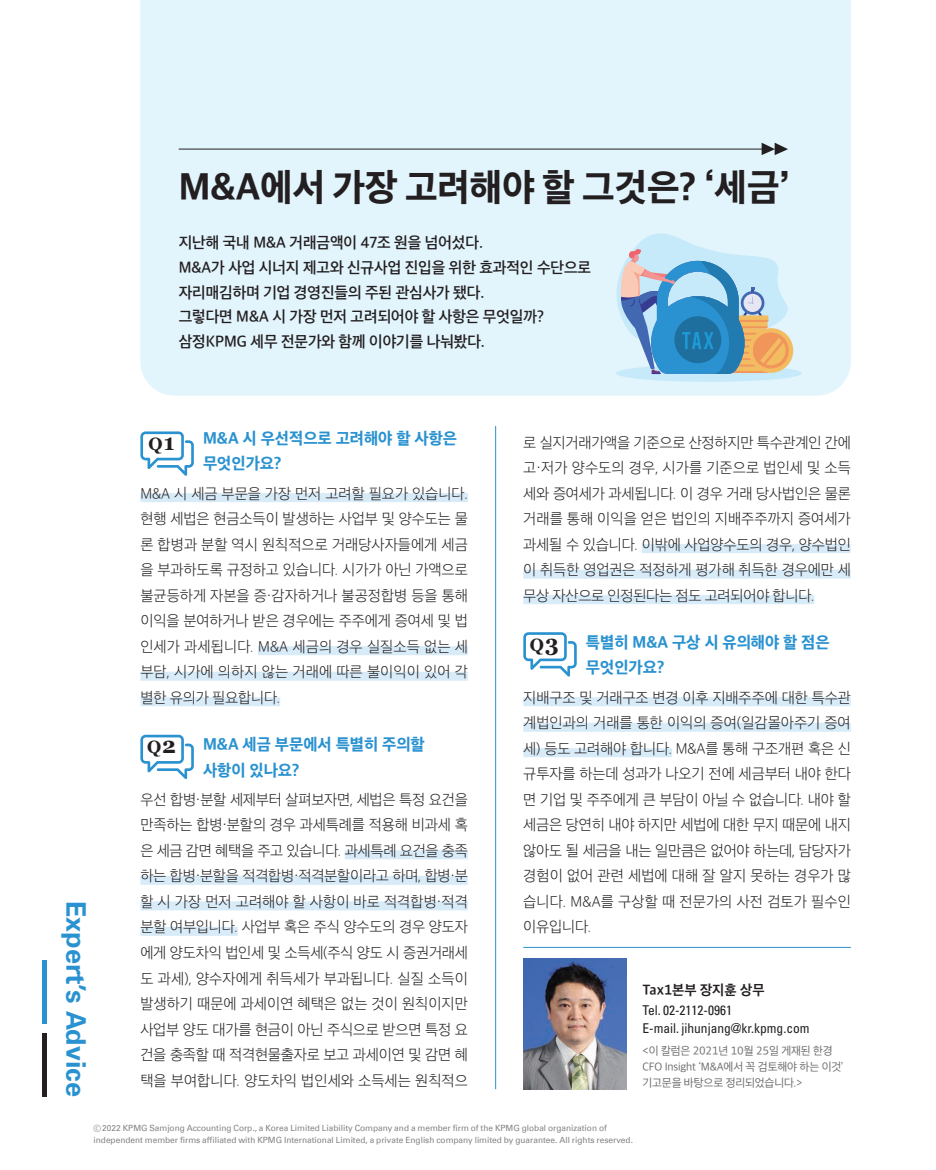
<style>
.page{position:relative;width:936px;height:1170px;background:#fff}
.page>*{position:absolute;margin:0;border:0;box-sizing:border-box;transform-origin:0 0}
.t1{font:36px "SD Gothic Neoa h Ex Bd";color:#231f20}
.t2{font:700 27px "Universfor KPMG";color:#2a92d0}
.t3{font:700 17.85px "Georgia";color:#231f20}
.t4{font:15.75px/25.5px "SD Gothic Neoa Uni h Eb";color:#2a92d0}
.t5{font:15px/24.8px "SD Gothic Neoa f Sm";color:#231f20}
.t6{font:14.55px/25.5px "SD Gothic Neoa b Ult Lt";letter-spacing:-.005em;color:#231f20;text-align:justify}
.t7{font:14.55px/25.5px "SD Gothic Neoa Uni b Ul";letter-spacing:-.005em;color:#231f20;text-align:justify}
.t8{font:condensed 13.5px/17.7px "Univers LT Std";color:#231f20}
.t9{font:13.5px "SD Gothic Neoa Uni g Bd";color:#231f20}
.t10{font:10.95px/15.8px "SD Gothic Neoa Uni d Rg";letter-spacing:-.015em;color:#6c6d70}
.t11{font:8.55px/12.5px "Universfor KPMG";color:#808285}
.s1{font-size:22.65px}
.s2{font-family:"SD Gothic Neoa b Ult Lt"}
.s3{font-family:"SD Gothic Neoa Uni b Ul"}
</style>
<div class="page">
<div style="left:140px;top:0;width:710px;height:395px;background:#e2f4fc"></div>
<div style="left:140px;top:493px;width:328px;height:9px;background:#d8ebf8"></div>
<div style="left:258px;top:646px;width:210px;height:9px;background:#d8ebf8"></div>
<div style="left:140px;top:671px;width:328px;height:9px;background:#d8ebf8"></div>
<div style="left:140px;top:697px;width:140px;height:9px;background:#d8ebf8"></div>
<div style="left:345px;top:850px;width:123px;height:9px;background:#d8ebf8"></div>
<div style="left:140px;top:875px;width:328px;height:9px;background:#d8ebf8"></div>
<div style="left:140px;top:901px;width:328px;height:9px;background:#d8ebf8"></div>
<div style="left:140px;top:926px;width:98px;height:9px;background:#d8ebf8"></div>
<hr style="left:495px;top:426px;width:1px;height:663px;background:#2a92d0">
<img style="left:523px;top:958px;width:103px;height:131px">
<div style="left:641px;top:544px;width:209px;height:9px;background:#d8ebf8"></div>
<div style="left:523px;top:569px;width:327px;height:9px;background:#d8ebf8"></div>
<div style="left:523px;top:595px;width:291px;height:9px;background:#d8ebf8"></div>
<div style="left:523px;top:697px;width:327px;height:9px;background:#d8ebf8"></div>
<div style="left:523px;top:722px;width:327px;height:9px;background:#d8ebf8"></div>
<div style="left:523px;top:748px;width:149px;height:9px;background:#d8ebf8"></div>
<hr style="left:523px;top:946px;width:327px;height:1px;background:#2a92d0">
<hr style="left:179px;top:149px;width:583px;height:1px;background:#231f20">
<svg style="left:761px;top:143px;width:27px;height:12px"></svg>
<svg style="left:140px;top:431px;width:54px;height:45px"></svg>
<svg style="left:140px;top:734px;width:54px;height:45px"></svg>
<svg style="left:523px;top:632px;width:53px;height:44px"></svg>
<hr style="left:43px;top:1032px;width:4px;height:64px;background:#231f20">
<hr style="left:43px;top:960px;width:4px;height:64px;background:#2a92d0">
<div style="left:615px;top:364px;width:186px;height:18px;background:#c6eafa;border-radius:50%"></div>
<svg style="left:611px;top:230px;width:185px;height:146px;background:#9ec1d4"></svg>
<h2 class="t2" style="left:92px;top:900px;width:197px;rotate:90deg">Expert’s Advice</h2>
<h1 class="t1" style="left:179px;top:169px;width:613px">M&amp;A에서 가장 고려해야 할 그것은? ‘세금’</h1>
<p class="t5" style="left:179px;top:230px;width:414px">지난해 국내 M&amp;A 거래금액이 47조 원을 넘어섰다.<br>M&amp;A가 사업 시너지 제고와 신규사업 진입을 위한 효과적인 수단으로 자리매김하며 기업 경영진들의 주된 관심사가 됐다.<br>그렇다면 M&amp;A 시 가장 먼저 고려되어야 할 사항은 무엇일까? 삼정KPMG 세무 전문가와 함께 이야기를 나눠봤다.</p>
<p class="t3" style="left:148px;top:430px;width:27px">Q<span class="s1">1</span></p>
<p class="t4" style="left:203px;top:425px;width:255px">M&amp;A 시 우선적으로 고려해야 할 사항은 무엇인가요?</p>
<p class="t7" style="left:140px;top:480px;width:329px">M&amp;A 시 세금 부문을 가장 먼저 고려할 필요가 있습니다.</p>
<p class="t6" style="left:140px;top:506px;width:329px">현행 세법은 현금소득이 발생하는 사업부 및 양수도는 물 론 합병과 분할 역시 원칙적으로 거래당사자들에게 세금 을 부과하도록 규정하고 있습니다. 시가가 아닌 가액으로 불균등하게 자본을 증·감자하거나 불공정합병 등을 통해 이익을 분여하거나 받은 경우에는 주주에게 증여세 및 법</p>
<p class="t7" style="left:140px;top:633px;width:329px"><span class="s2">인세가 과세됩니다.</span> M&amp;A 세금의 경우 실질소득 없는 세 부담, 시가에 의하지 않는 거래에 따른 불이익이 있어 각 별한 유의가 필요합니다.</p>
<p class="t3" style="left:147px;top:733px;width:30px">Q<span class="s1">2</span></p>
<p class="t4" style="left:203px;top:731px;width:223px">M&amp;A 세금 부문에서 특별히 주의할 사항이 있나요?</p>
<p class="t6" style="left:140px;top:786px;width:329px">우선 합병·분할 세제부터 살펴보자면, 세법은 특정 요건을 만족하는 합병·분할의 경우 과세특례를 적용해 비과세 혹 은 세금 감면 혜택을 주고 있습니다. <span class="s3">과세특례 요건을 충족</span></p>
<p class="t7" style="left:140px;top:863px;width:329px">하는 합병·분할을 적격합병·적격분할이라고 하며, 합병·분 할 시 가장 먼저 고려해야 할 사항이 바로 적격합병·적격</p>
<p class="t6" style="left:140px;top:914px;width:329px"><span class="s3">분할 여부입니다.</span> 사업부 혹은 주식 양수도의 경우 양도자 에게 양도차익 법인세 및 소득세(주식 양도 시 증권거래세 도 과세), 양수자에게 취득세가 부과됩니다. 실질 소득이 발생하기 때문에 과세이연 혜택은 없는 것이 원칙이지만 사업부 양도 대가를 현금이 아닌 주식으로 받으면 특정 요 건을 충족할 때 적격현물출자로 보고 과세이연 및 감면 혜 택을 부여합니다. 양도차익 법인세와 소득세는 원칙적으</p>
<p class="t6" style="left:523px;top:429px;width:329px">로 실지거래가액을 기준으로 산정하지만 특수관계인 간에 고·저가 양수도의 경우, 시가를 기준으로 법인세 및 소득 세와 증여세가 과세됩니다. 이 경우 거래 당사법인은 물론 거래를 통해 이익을 얻은 법인의 지배주주까지 증여세가</p>
<p class="t7" style="left:523px;top:531px;width:329px"><span class="s2">과세될 수 있습니다.</span> 이밖에 사업양수도의 경우, 양수법인 이 취득한 영업권은 적정하게 평가해 취득한 경우에만 세 무상 자산으로 인정된다는 점도 고려되어야 합니다.</p>
<p class="t3" style="left:530px;top:631px;width:30px">Q<span class="s1">3</span></p>
<p class="t4" style="left:586px;top:629px;width:245px">특별히 M&amp;A 구상 시 유의해야 할 점은 무엇인가요?</p>
<p class="t7" style="left:523px;top:684px;width:329px">지배구조 및 거래구조 변경 이후 지배주주에 대한 특수관 계법인과의 거래를 통한 이익의 증여(일감몰아주기 증여</p>
<p class="t6" style="left:523px;top:735px;width:329px"><span class="s3">세) 등도 고려해야 합니다.</span> M&amp;A를 통해 구조개편 혹은 신 규투자를 하는데 성과가 나오기 전에 세금부터 내야 한다 면 기업 및 주주에게 큰 부담이 아닐 수 없습니다. 내야 할 세금은 당연히 내야 하지만 세법에 대한 무지 때문에 내지 않아도 될 세금을 내는 일만큼은 없어야 하는데, 담당자가 경험이 없어 관련 세법에 대해 잘 알지 못하는 경우가 많 습니다. M&amp;A를 구상할 때 전문가의 사전 검토가 필수인 이유입니다.</p>
<p class="t9" style="left:642px;top:982px;width:124px">Tax1본부 장지훈 상무</p>
<p class="t8" style="left:642px;top:1000px;width:169px">Tel. 02-2112-0961<br>E-mail. jihunjang@kr.kpmg.com</p>
<p class="t10" style="left:642px;top:1043px;width:202px">&lt;이 칼럼은 2021년 10월 25일 게재된 한경<br>CFO Insight ‘M&amp;A에서 꼭 검토해야 하는 이것’ 기고문을 바탕으로 정리되었습니다.&gt;</p>
<p class="t11" style="left:94px;top:1121px;width:541px"><span class="s3">ⓒ</span> 2022 KPMG Samjong Accounting Corp., a Korea Limited Liability Company and a member firm of the KPMG global organization of independent member firms affiliated with KPMG International Limited, a private English company limited by guarantee. All rights reserved.</p>
</div>
